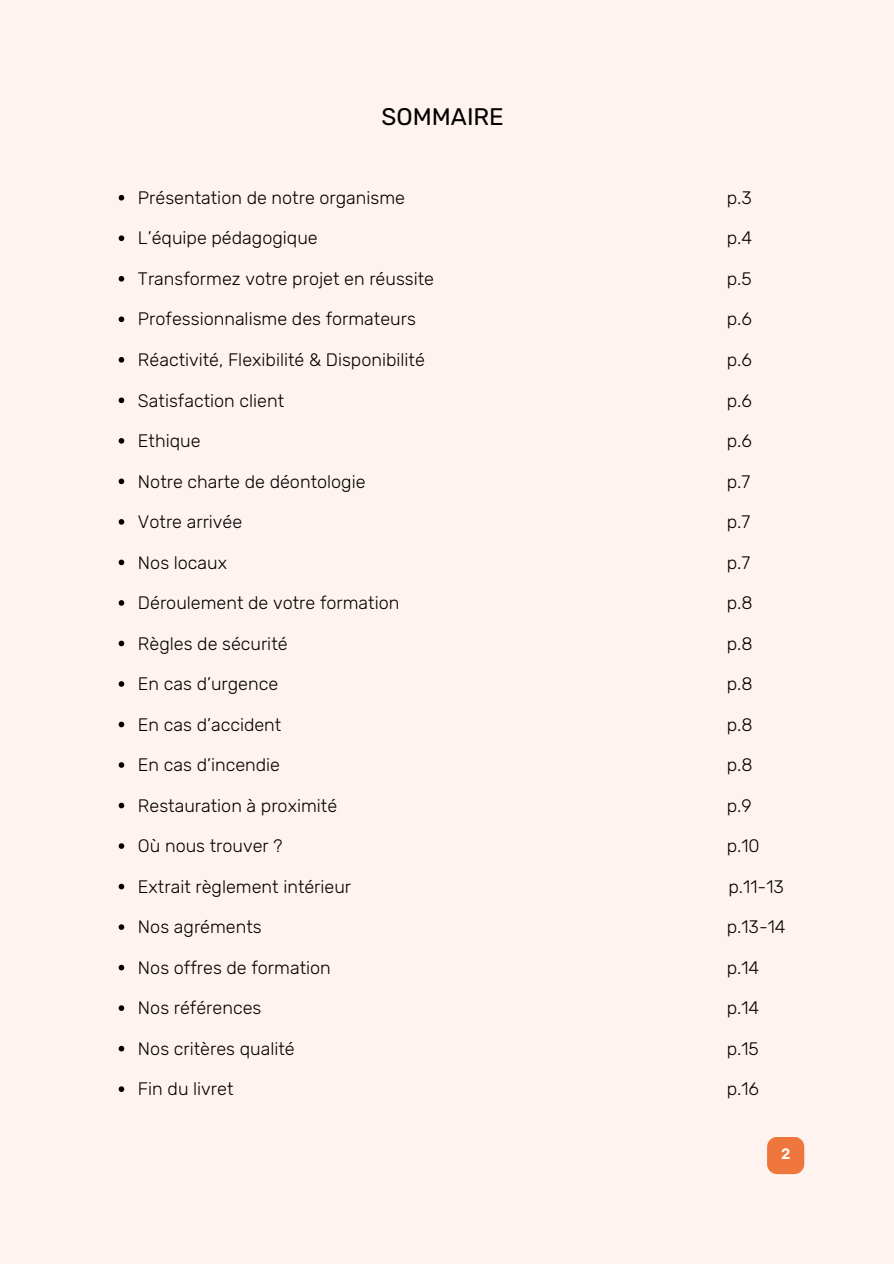
<style>
.page{position:relative;width:894px;height:1264px;background:#fff}
.page>*{position:absolute;margin:0;border:0;box-sizing:border-box;transform-origin:0 0}
.t1{font:24px "Rubik";color:#000}
.t2{font:300 18px "Rubik";color:#000}
.t3{font:500 15px "Rubik";color:#fff}
</style>
<div class="page">
<div style="left:0;top:0;width:893px;height:1263px;background:#fff3ef"></div>
<svg style="left:119px;top:195px;width:5px;height:5px"></svg>
<svg style="left:119px;top:235px;width:5px;height:6px"></svg>
<svg style="left:119px;top:276px;width:5px;height:5px"></svg>
<svg style="left:119px;top:316px;width:5px;height:6px"></svg>
<svg style="left:119px;top:357px;width:5px;height:5px"></svg>
<svg style="left:119px;top:397px;width:5px;height:6px"></svg>
<svg style="left:119px;top:438px;width:5px;height:5px"></svg>
<svg style="left:119px;top:478px;width:5px;height:6px"></svg>
<svg style="left:119px;top:519px;width:5px;height:5px"></svg>
<svg style="left:119px;top:559px;width:5px;height:6px"></svg>
<svg style="left:119px;top:600px;width:5px;height:5px"></svg>
<svg style="left:119px;top:640px;width:5px;height:6px"></svg>
<svg style="left:119px;top:681px;width:5px;height:5px"></svg>
<svg style="left:119px;top:721px;width:5px;height:6px"></svg>
<svg style="left:119px;top:762px;width:5px;height:5px"></svg>
<svg style="left:119px;top:802px;width:5px;height:6px"></svg>
<svg style="left:119px;top:843px;width:5px;height:5px"></svg>
<svg style="left:119px;top:883px;width:5px;height:6px"></svg>
<svg style="left:119px;top:924px;width:5px;height:5px"></svg>
<svg style="left:119px;top:964px;width:5px;height:6px"></svg>
<svg style="left:119px;top:1005px;width:5px;height:5px"></svg>
<svg style="left:119px;top:1045px;width:5px;height:6px"></svg>
<svg style="left:119px;top:1086px;width:5px;height:5px"></svg>
<div style="left:766px;top:1136px;width:38px;height:38px;background:#ef773e;border-radius:10px"></div>
<h1 class="t1" style="left:381px;top:103px;width:124px">SOMMAIRE</h1>
<p class="t2" style="left:138px;top:187px;width:268px">Présentation de notre organisme</p>
<p class="t2" style="left:138px;top:227px;width:181px">L’équipe pédagogique</p>
<p class="t2" style="left:138px;top:268px;width:297px">Transformez votre projet en réussite</p>
<p class="t2" style="left:138px;top:308px;width:279px">Professionnalisme des formateurs</p>
<p class="t2" style="left:138px;top:349px;width:288px">Réactivité, Flexibilité &amp; Disponibilité</p>
<p class="t2" style="left:138px;top:389px;width:148px">Satisfaction client</p>
<p class="t2" style="left:138px;top:430px;width:64px">Ethique</p>
<p class="t2" style="left:138px;top:470px;width:229px">Notre charte de déontologie</p>
<p class="t2" style="left:138px;top:511px;width:106px">Votre arrivée</p>
<p class="t2" style="left:138px;top:551px;width:91px">Nos locaux</p>
<p class="t2" style="left:138px;top:592px;width:263px">Déroulement de votre formation</p>
<p class="t2" style="left:138px;top:632px;width:151px">Règles de sécurité</p>
<p class="t2" style="left:138px;top:673px;width:142px">En cas d’urgence</p>
<p class="t2" style="left:138px;top:713px;width:145px">En cas d’accident</p>
<p class="t2" style="left:138px;top:754px;width:144px">En cas d’incendie</p>
<p class="t2" style="left:138px;top:794px;width:201px">Restauration à proximité</p>
<p class="t2" style="left:138px;top:835px;width:146px">Où nous trouver ?</p>
<p class="t2" style="left:138px;top:875px;width:215px">Extrait règlement intérieur</p>
<p class="t2" style="left:138px;top:916px;width:125px">Nos agréments</p>
<p class="t2" style="left:138px;top:956px;width:194px">Nos offres de formation</p>
<p class="t2" style="left:138px;top:997px;width:125px">Nos références</p>
<p class="t2" style="left:138px;top:1037px;width:158px">Nos critères qualité</p>
<p class="t2" style="left:138px;top:1078px;width:97px">Fin du livret</p>
<p class="t2" style="left:726px;top:187px;width:27px">p.3</p>
<p class="t2" style="left:726px;top:227px;width:27px">p.4</p>
<p class="t2" style="left:726px;top:268px;width:27px">p.5</p>
<p class="t2" style="left:726px;top:308px;width:27px">p.6</p>
<p class="t2" style="left:726px;top:349px;width:27px">p.6</p>
<p class="t2" style="left:726px;top:389px;width:27px">p.6</p>
<p class="t2" style="left:726px;top:430px;width:27px">p.6</p>
<p class="t2" style="left:726px;top:470px;width:25px">p.7</p>
<p class="t2" style="left:726px;top:511px;width:25px">p.7</p>
<p class="t2" style="left:726px;top:551px;width:25px">p.7</p>
<p class="t2" style="left:726px;top:592px;width:27px">p.8</p>
<p class="t2" style="left:726px;top:632px;width:27px">p.8</p>
<p class="t2" style="left:726px;top:673px;width:27px">p.8</p>
<p class="t2" style="left:726px;top:713px;width:27px">p.8</p>
<p class="t2" style="left:726px;top:754px;width:27px">p.8</p>
<p class="t2" style="left:726px;top:794px;width:27px">p.9</p>
<p class="t2" style="left:726px;top:835px;width:34px">p.10</p>
<p class="t2" style="left:728px;top:876px;width:57px">p.11-13</p>
<p class="t2" style="left:726px;top:916px;width:60px">p.13-14</p>
<p class="t2" style="left:726px;top:956px;width:34px">p.14</p>
<p class="t2" style="left:726px;top:997px;width:34px">p.14</p>
<p class="t2" style="left:726px;top:1037px;width:34px">p.15</p>
<p class="t2" style="left:726px;top:1078px;width:34px">p.16</p>
<p class="t3" style="left:780px;top:1145px;width:11px">2</p>
</div>
